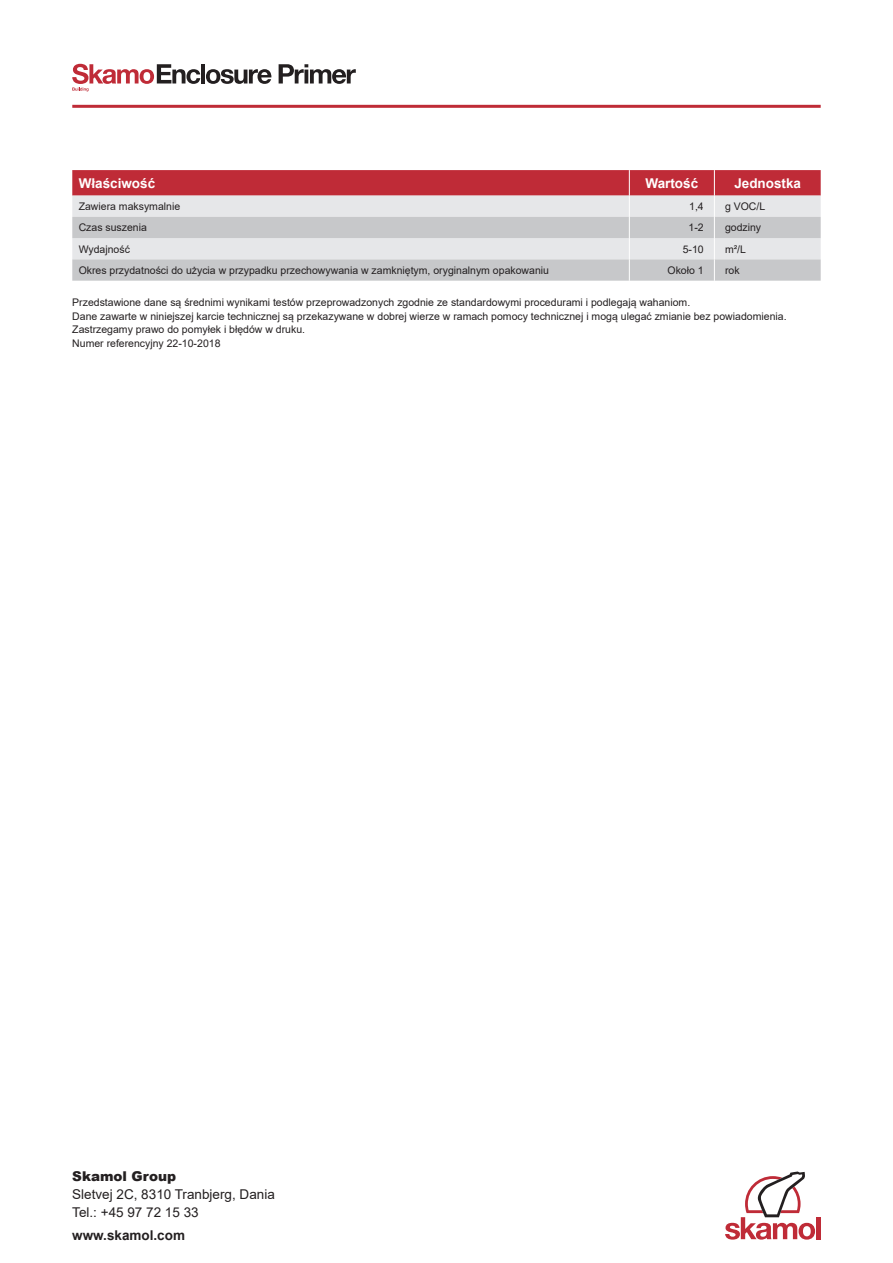
<style>
.page{position:relative;width:893px;height:1263px;background:#fff}
.page>*{position:absolute;margin:0;border:0;box-sizing:border-box;transform-origin:0 0}
.t1{font:13.5px/18px "Arial";color:#231f20}
.t2{font:700 13.5px "Arial";color:#fff}
.t3{font:700 13.5px "Arial";color:#231f20}
.t4{font:900 13.5px "Arial";color:#231f20}
.t5{font:10.5px/13.5px "Arial";color:#231f20}
</style>
<div class="page">
<svg style="left:72px;top:170px;width:749px;height:111px;background:#d1b0b5"></svg>
<hr style="left:72px;top:105px;width:749px;height:3px;background:#bf2b37">
<div style="left:816px;top:1217px;width:5px;height:22px;background:#bf2b37"></div>
<svg style="left:725px;top:1171px;width:90px;height:68px"></svg>
<hr style="left:201px;top:64px;width:4px;height:19px;background:#231f20">
<svg style="left:206px;top:69px;width:66px;height:15px"></svg>
<svg style="left:279px;top:64px;width:77px;height:20px"></svg>
<svg style="left:72px;top:64px;width:128px;height:27px"></svg>
<p class="t2" style="left:79px;top:173px;width:78px">Właściwość</p>
<p class="t2" style="left:645px;top:173px;width:54px">Wartość</p>
<p class="t2" style="left:734px;top:173px;width:68px">Jednostka</p>
<p class="t5" style="left:79px;top:200px;width:103px">Zawiera maksymalnie</p>
<p class="t5" style="left:689px;top:200px;width:16px">1,4</p>
<p class="t5" style="left:725px;top:200px;width:42px">g VOC/L</p>
<p class="t5" style="left:79px;top:221px;width:70px">Czas suszenia</p>
<p class="t5" style="left:689px;top:221px;width:17px">1-2</p>
<p class="t5" style="left:725px;top:221px;width:38px">godziny</p>
<p class="t5" style="left:79px;top:242px;width:53px">Wydajność</p>
<p class="t5" style="left:683px;top:242px;width:23px">5-10</p>
<p class="t5" style="left:725px;top:242px;width:22px">m²/L</p>
<p class="t5" style="left:79px;top:263px;width:472px">Okres przydatności do użycia w przypadku przechowywania w zamkniętym, oryginalnym opakowaniu</p>
<p class="t5" style="left:668px;top:263px;width:38px">Około 1</p>
<p class="t5" style="left:725px;top:263px;width:16px">rok</p>
<p class="t5" style="left:72px;top:296px;width:716px">Przedstawione dane są średnimi wynikami testów przeprowadzonych zgodnie ze standardowymi procedurami i podlegają wahaniom.<br>Dane zawarte w niniejszej karcie technicznej są przekazywane w dobrej wierze w ramach pomocy technicznej i mogą ulegać zmianie bez powiadomienia.<br>Zastrzegamy prawo do pomyłek i błędów w druku.<br>Numer referencyjny 22-10-2018</p>
<p class="t4" style="left:72px;top:1166px;width:105px">Skamol Group</p>
<p class="t1" style="left:72px;top:1185px;width:204px">Sletvej 2C, 8310 Tranbjerg, Dania<br>Tel.: +45 97 72 15 33</p>
<p class="t3" style="left:72px;top:1225px;width:114px">www.skamol.com</p>
</div>
